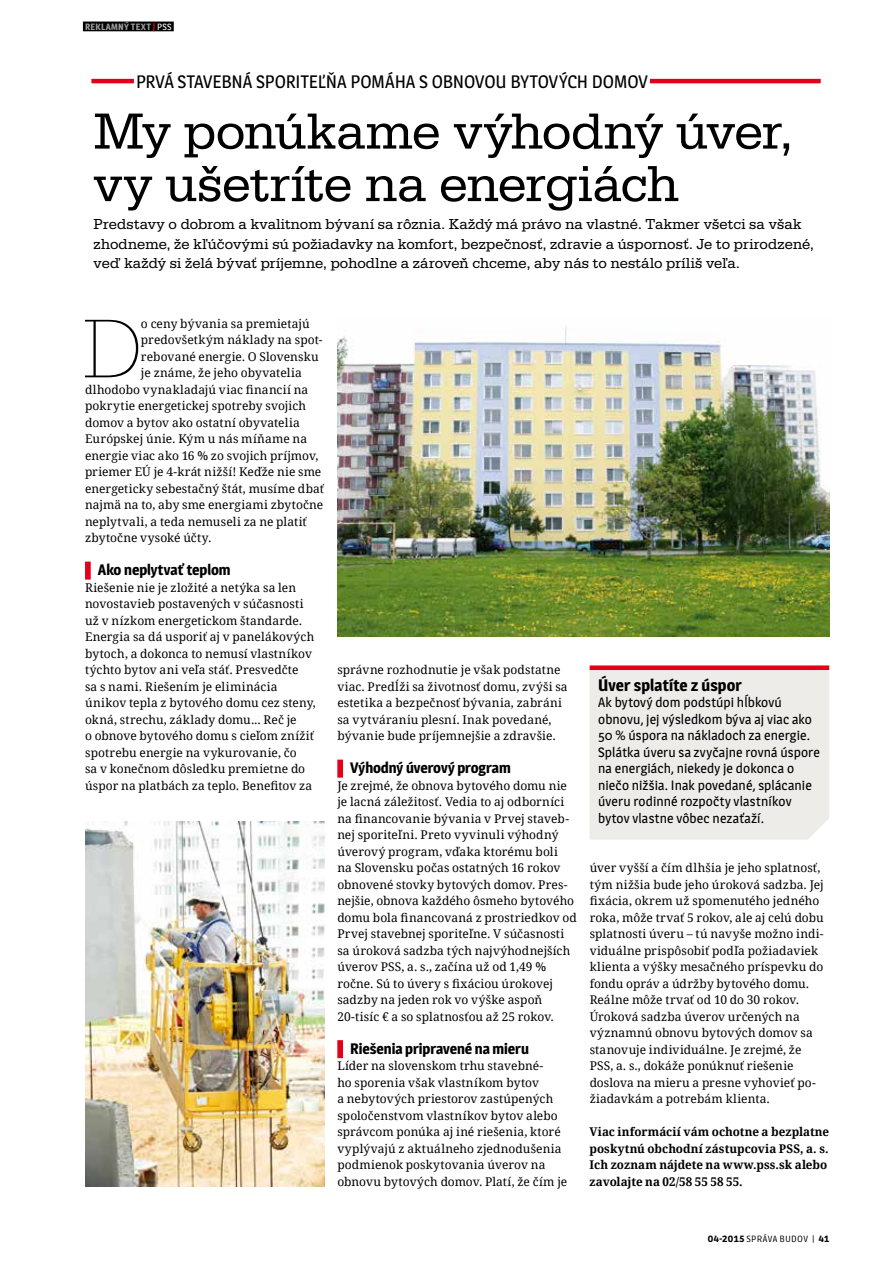
<style>
.page{position:relative;width:893px;height:1263px;background:#fff}
.page>*{position:absolute;margin:0;border:0;box-sizing:border-box;transform-origin:0 0}
.t1{font:100 86.25px "Serifa DOT";color:#000}
.t2{font:52.5px/52.5px "Serifa DOT";letter-spacing:-.005em;color:#000}
.t3{font:18px "Magra";color:#000}
.t4{font:700 16.5px "Magra";letter-spacing:.005em;color:#000}
.t5{font:15px/19.5px "Serifa DOT";letter-spacing:.01em;color:#000}
.t6{font:700 15px "Magra";letter-spacing:-.005em;color:#000}
.t7{font:13.5px/16.5px "Magra";letter-spacing:.01em;color:#000}
.t8{font:12px/16.5px "Droid Serif";letter-spacing:.005em;color:#000}
.t9{font:700 12px/16.5px "Droid Serif";color:#000}
.t10{font:9px "Ruda";letter-spacing:.02em;color:#000}
.t11{font:700 9px "Magra";letter-spacing:.035em;color:#9c9e9f}
.s1{color:#e2001a}
.s2{font-weight:400;color:#fff}
.s3{font-weight:900}
</style>
<div class="page">
<div style="left:85px;top:562px;width:6px;height:18px;background:#e2001a"></div>
<div style="left:337px;top:760px;width:6px;height:18px;background:#e2001a"></div>
<div style="left:337px;top:1040px;width:6px;height:18px;background:#e2001a"></div>
<hr style="left:91px;top:79px;width:730px;height:4px;background:#e2001a">
<div style="left:134px;top:68px;width:516px;height:24px;background:#fff"></div>
<div style="left:83px;top:22px;width:91px;height:9px;background:#000"></div>
<div style="left:590px;top:670px;width:239px;height:169px;background:#edece9"></div>
<div style="left:590px;top:665px;width:239px;height:5px;background:#e2001a"></div>
<img style="left:85px;top:821px;width:240px;height:366px">
<img style="left:337px;top:326px;width:492px;height:311px">
<p class="t11" style="left:85px;top:21px;width:88px">reklamný text <span class="s1">|</span> <span class="s2">pss</span></p>
<h3 class="t3" style="left:136px;top:71px;width:513px">Prvá stavebná sporiteľňa pomáha s obnovou bytových domov</h3>
<h2 class="t2" style="left:94px;top:105px;width:701px">My ponúkame výhodný úver, vy ušetríte na energiách</h2>
<p class="t5" style="left:94px;top:215px;width:722px">Predstavy o dobrom a kvalitnom bývaní sa rôznia. Každý má právo na vlastné. Takmer všetci sa však zhodneme, že kľúčovými sú požiadavky na komfort, bezpečnosť, zdravie a úspornosť. Je to prirodzené, veď každý si želá bývať príjemne, pohodlne a zároveň chceme, aby nás to nestálo príliš veľa.</p>
<h1 class="t1" style="left:82px;top:301px;width:62px">D</h1>
<p class="t8" style="left:141px;top:315px;width:170px">o ceny bývania sa premietajú</p>
<p class="t8" style="left:141px;top:332px;width:183px">predovšetkým náklady na spot-</p>
<p class="t8" style="left:141px;top:348px;width:179px">rebované energie. O Slovensku</p>
<p class="t8" style="left:141px;top:365px;width:162px">je známe, že jeho obyvatelia</p>
<p class="t8" style="left:85px;top:381px;width:225px">dlhodobo vynakladajú viac financií na</p>
<p class="t8" style="left:85px;top:398px;width:223px">pokrytie energetickej spotreby svojich</p>
<p class="t8" style="left:85px;top:414px;width:216px">domov a bytov ako ostatní obyvatelia</p>
<p class="t8" style="left:85px;top:431px;width:224px">Európskej únie. Kým u nás míňame na</p>
<p class="t8" style="left:85px;top:447px;width:235px">energie viac ako 16 % zo svojich príjmov,</p>
<p class="t8" style="left:85px;top:464px;width:238px">priemer EÚ je 4-krát nižší! Keďže nie sme</p>
<p class="t8" style="left:85px;top:480px;width:241px">energeticky sebestačný štát, musíme dbať</p>
<p class="t8" style="left:85px;top:497px;width:240px">najmä na to, aby sme energiami zbytočne</p>
<p class="t8" style="left:85px;top:513px;width:223px">neplytvali, a teda nemuseli za ne platiť</p>
<p class="t8" style="left:85px;top:530px;width:128px">zbytočne vysoké účty.</p>
<p class="t6" style="left:98px;top:561px;width:134px">Ako neplytvať teplom</p>
<p class="t8" style="left:85px;top:579px;width:232px">Riešenie nie je zložité a netýka sa len novostavieb postavených v súčasnosti už v nízkom energetickom štandarde.<br>Energia sa dá usporiť aj v panelákových bytoch, a dokonca to nemusí vlastníkov týchto bytov ani veľa stáť. Presvedčte<br>sa s nami. Riešením je eliminácia únikov tepla z bytového domu cez steny, okná, strechu, základy domu... Reč je<br>o obnove bytového domu s cieľom znížiť spotrebu energie na vykurovanie, čo<br>sa v konečnom dôsledku premietne do úspor na platbách za teplo. Benefitov za</p>
<p class="t8" style="left:337px;top:662px;width:232px">správne rozhodnutie je však podstatne viac. Predĺži sa životnosť domu, zvýši sa estetika a bezpečnosť bývania, zabráni sa vytváraniu plesní. Inak povedané, bývanie bude príjemnejšie a zdravšie.</p>
<p class="t6" style="left:350px;top:759px;width:162px">Výhodný úverový program</p>
<p class="t8" style="left:337px;top:777px;width:241px">Je zrejmé, že obnova bytového domu nie je lacná záležitosť. Vedia to aj odborníci na financovanie bývania v Prvej staveb&shy;nej sporiteľni. Preto vyvinuli výhodný úverový program, vďaka ktorému boli<br>na Slovensku počas ostatných 16 rokov obnovené stovky bytových domov. Pres&shy;nejšie, obnova každého ôsmeho bytového domu bola financovaná z prostriedkov od Prvej stavebnej sporiteľne. V súčasnosti sa úroková sadzba tých najvýhodnejších úverov PSS, a. s., začína už od 1,49 % ročne. Sú to úvery s fixáciou úrokovej sadzby na jeden rok vo výške aspoň 20-tisíc € a so splatnosťou až 25 rokov.</p>
<p class="t6" style="left:350px;top:1039px;width:180px">Riešenia pripravené na mieru</p>
<p class="t8" style="left:337px;top:1058px;width:231px">Líder na slovenskom trhu stavebné-<br>ho sporenia však vlastníkom bytov<br>a nebytových priestorov zastúpených spoločenstvom vlastníkov bytov alebo správcom ponúka aj iné riešenia, ktoré vyplývajú z aktuálneho zjednodušenia podmienok poskytovania úverov na obnovu bytových domov. Platí, že čím je</p>
<h3 class="t4" style="left:598px;top:675px;width:145px">Úver splatíte z úspor</h3>
<p class="t7" style="left:598px;top:694px;width:223px">Ak bytový dom podstúpi hĺbkovú obnovu, jej výsledkom býva aj viac ako 50 % úspora na nákladoch za energie.<br>Splátka úveru sa zvyčajne rovná úspore na energiách, niekedy je dokonca o niečo nižšia. I nak povedané, splácanie úveru rodinné rozpočty vlastníkov bytov vlastne vôbec nezaťaží.</p>
<p class="t8" style="left:590px;top:860px;width:236px">úver vyšší a čím dlhšia je jeho splatnosť, tým nižšia bude jeho úroková sadzba. Jej fixácia, okrem už spomenutého jedného roka, môže trvať 5 rokov, ale aj celú dobu splatnosti úveru – tú navyše možno indi&shy;viduálne prispôsobiť podľa požiadaviek klienta a výšky mesačného príspevku do fondu opráv a údržby bytového domu.<br>Reálne môže trvať od 10 do 30 rokov.<br>Úroková sadzba úverov určených na významnú obnovu bytových domov sa stanovuje individuálne. Je zrejmé, že PSS, a. s., dokáže ponúknuť riešenie doslova na mieru a presne vyhovieť po&shy;žiadavkám a potrebám klienta.</p>
<p class="t9" style="left:590px;top:1124px;width:241px">Viac informácií vám ochotne a bezplatne poskytnú obchodní zástupcovia PSS, a. s.<br>Ich zoznam nájdete na www.pss.sk alebo zavolajte na 02/58 55 58 55.</p>
<p class="t10" style="left:708px;top:1233px;width:123px"><span class="s3">04-2015</span> SPRÁVA BUDOV | <span class="s3">41</span></p>
</div>
